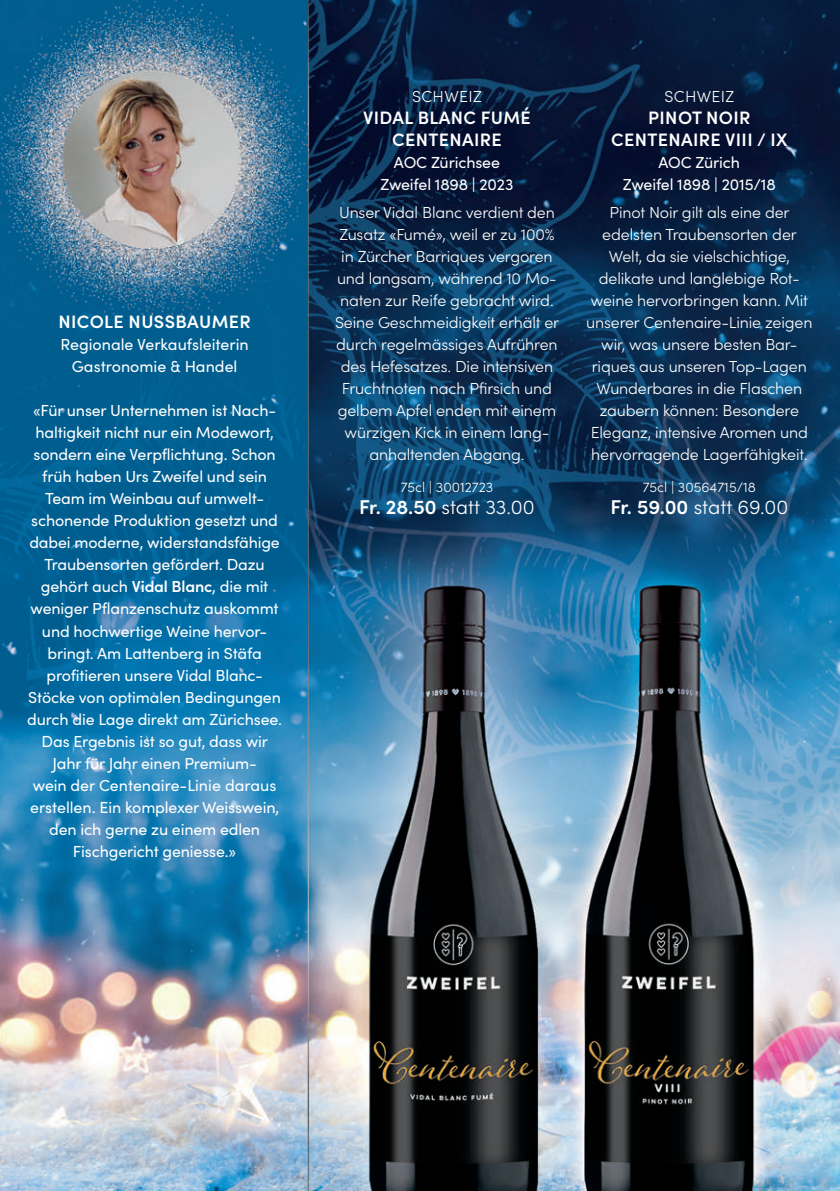
<style>
.page{position:relative;width:840px;height:1191px;background:#fff}
.page>*{position:absolute;margin:0;border:0;box-sizing:border-box;transform-origin:0 0}
.t1{font:300 20px "Sofia Pro";color:#fff}
.t2{font:600 18px/22px "Sofia Pro";letter-spacing:.02em;color:#fff;text-align:center}
.t3{font:16px/22px "Sofia Pro";letter-spacing:-.01em;color:#fff;text-align:center}
.t4{font:300 16px/22px "Sofia Pro";letter-spacing:-.01em;color:#fff;text-align:center}
.t5{font:300 16px "Sofia Pro";letter-spacing:.02em;color:#fff}
.t6{font:300 14px "Sofia Pro";color:#fff}
.s1{font-weight:600}
</style>
<div class="page">
<img style="left:0;top:0;width:839px;height:1191px">
<p class="t2" style="left:58px;top:310px;width:194px">NICOLE NUSSBAUMER</p>
<p class="t3" style="left:60px;top:333px;width:190px">Regionale Verkaufsleiterin<br>Gastronomie &amp; Handel</p>
<p class="t3" style="left:27px;top:399px;width:256px">«Für unser Unternehmen ist Nach&shy;haltigkeit nicht nur ein Modewort, sondern eine Verpflichtung. Schon früh haben Urs Zweifel und sein<br>Team im Weinbau auf umwelt&shy;schonende Produktion gesetzt und dabei moderne, widerstandsfähige<br>Traubensorten gefördert. Dazu gehört auch <span class="s1">Vidal Blanc</span>, die mit weniger Pflanzenschutz auskommt und hochwertige Weine hervor&shy;bringt. Am Lattenberg in Stäfa profitieren unsere Vidal Blanc-<br>Stöcke von optimalen Bedingungen durch die Lage direkt am Zürichsee.<br>Das Ergebnis ist so gut, dass wir<br>Jahr für Jahr einen Premium-<br>wein der Centenaire-Linie daraus erstellen. Ein komplexer Weisswein, den ich gerne zu einem edlen<br>Fischgericht geniesse.»</p>
<p class="t5" style="left:412px;top:85px;width:71px">SCHWEIZ</p>
<p class="t2" style="left:363px;top:106px;width:169px">VIDAL BLANC FUMÉ<br>CENTENAIRE</p>
<p class="t3" style="left:380px;top:151px;width:134px">AOC Zürichsee<br>Zweifel 1898 | 2023</p>
<p class="t4" style="left:335px;top:201px;width:225px">Unser Vidal Blanc verdient den<br>Zusatz «Fumé», weil er zu 100% in Zürcher Barriques vergoren und langsam, während 10 Mo&shy;naten zur Reife gebracht wird.<br>Seine Geschmeidigkeit erhält er durch regelmässiges Aufrühren des Hefesatzes. Die intensiven<br>Fruchtnoten nach Pfirsich und gelbem Apfel enden mit einem würzigen Kick in einem lang&shy;anhaltenden Abgang.</p>
<p class="t6" style="left:400px;top:477px;width:94px">75cl | 30012723</p>
<p class="t1" style="left:359px;top:493px;width:177px"><span class="s1">Fr. 28.50</span> statt 33.00</p>
<p class="t5" style="left:664px;top:85px;width:71px">SCHWEIZ</p>
<p class="t2" style="left:611px;top:106px;width:178px">PINOT NOIR<br>CENTENAIRE VIII / IX</p>
<p class="t3" style="left:622px;top:151px;width:154px">AOC Zürich<br>Zweifel 1898 | 2015/18</p>
<p class="t4" style="left:586px;top:201px;width:227px">Pinot Noir gilt als eine der edelsten Traubensorten der<br>Welt, da sie vielschichtige, delikate und langlebige Rot&shy;weine hervorbringen kann. Mit unserer Centenaire-Linie zeigen wir, was unsere besten Bar&shy;riques aus unseren Top-Lagen<br>Wunderbares in die Flaschen zaubern können: Besondere<br>Eleganz, intensive Aromen und hervorragende Lagerfähigkeit.</p>
<p class="t6" style="left:642px;top:477px;width:115px">75cl | 30564715/18</p>
<p class="t1" style="left:610px;top:493px;width:179px"><span class="s1">Fr. 59.00</span> statt 69.00</p>
</div>
